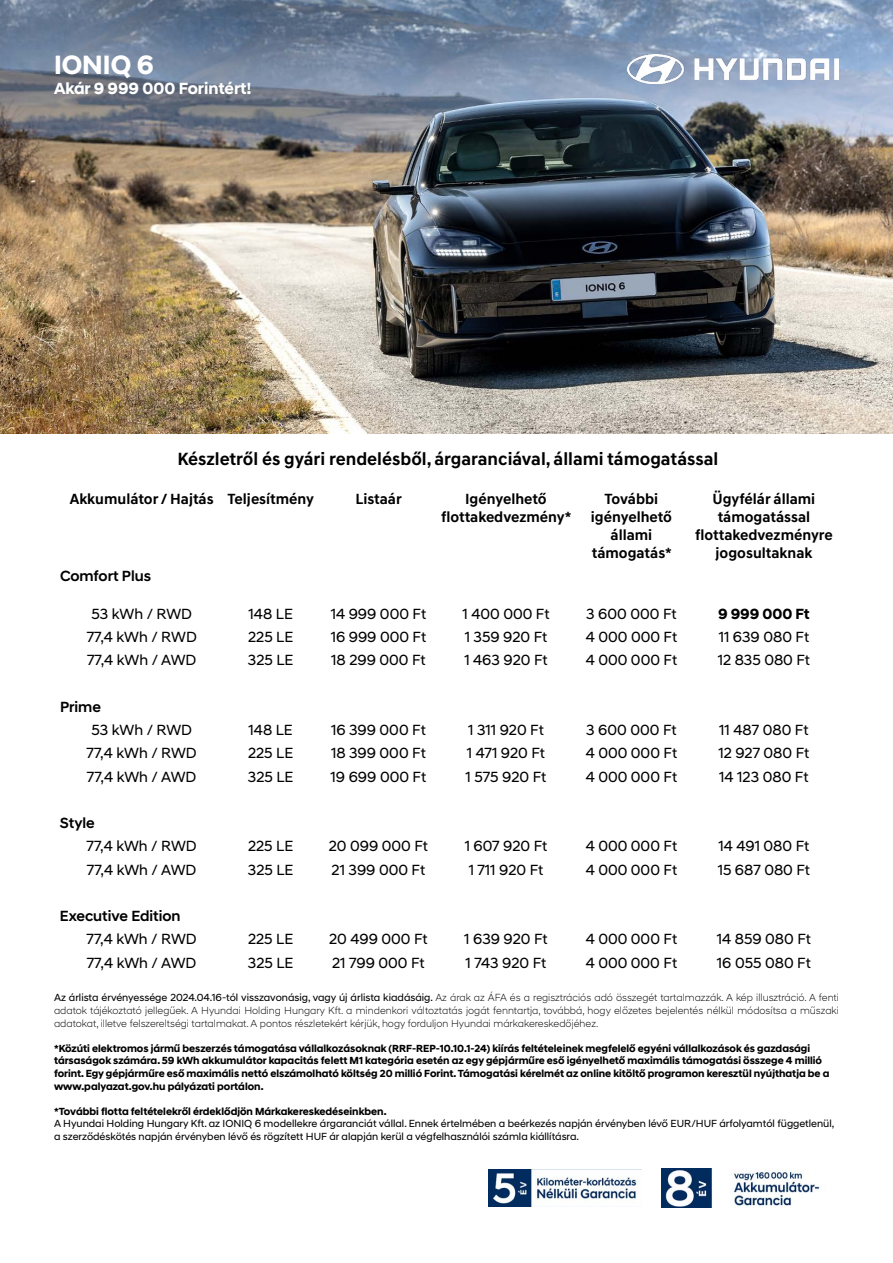
<style>
.page{position:relative;width:893px;height:1263px;background:#fff}
.page>*{position:absolute;margin:0;border:0;box-sizing:border-box;transform-origin:0 0}
.t1{font:700 27px "Hyundai Sans Head";color:#fff}
.t2{font:700 18px "Hyundai Sans Text";color:#000}
.t3{font:700 16.5px "Hyundai Sans Head";color:#fff}
.t4{font:15px "Hyundai Sans Head";color:#000}
.t5{font:700 15px/18px "Hyundai Sans Text";color:#000;text-align:center}
.t6{font:500 15px "Hyundai Sans Head";color:#000}
.t7{font:700 15px "Hyundai Sans Head";color:#000}
.t8{font:700 10.5px/12.6px "Hyundai Sans Head";color:#000}
.t9{font:300 10.5px/12.6px "Hyundai Sans Head";color:#000;text-align:justify}
.t10{font:10.5px/12.6px "Hyundai Sans Head";color:#000}
.s1{font-weight:400}
</style>
<div class="page">
<img style="left:0;top:0;width:893px;height:434px">
<img style="left:627px;top:54px;width:212px;height:29px">
<img style="left:661px;top:1168px;width:159px;height:40px">
<img style="left:488px;top:1169px;width:153px;height:37px">
<h1 class="t1" style="left:54px;top:49px;width:101px">IONIQ 6</h1>
<p class="t3" style="left:54px;top:79px;width:199px">Akár 9 999 000 Forintért!</p>
<p class="t2" style="left:178px;top:447px;width:542px">Készletről és gyári rendelésből, árgaranciával, állami támogatással</p>
<p class="t5" style="left:70px;top:489px;width:246px">Akkumulátor / Hajtás Teljesítmény</p>
<p class="t5" style="left:355px;top:489px;width:48px">Listaár</p>
<p class="t5" style="left:441px;top:489px;width:132px">Igényelhető flottakedvezmény*</p>
<p class="t5" style="left:591px;top:489px;width:83px">További igényelhető állami támogatás*</p>
<p class="t5" style="left:695px;top:489px;width:139px">Ügyfélár állami támogatással flottakedvezményre jogosultaknak</p>
<p class="t6" style="left:60px;top:567px;width:93px">Comfort Plus</p>
<p class="t4" style="left:91px;top:605px;width:102px">53 kWh / RWD</p>
<p class="t4" style="left:249px;top:605px;width:46px">148 LE</p>
<p class="t4" style="left:331px;top:605px;width:97px">14 999 000 Ft</p>
<p class="t4" style="left:462px;top:605px;width:89px">1 400 000 Ft</p>
<p class="t4" style="left:586px;top:605px;width:92px">3 600 000 Ft</p>
<p class="t7" style="left:718px;top:605px;width:93px">9 999 000 Ft</p>
<p class="t4" style="left:87px;top:628px;width:112px">77,4 kWh / RWD</p>
<p class="t4" style="left:248px;top:628px;width:47px">225 LE</p>
<p class="t4" style="left:331px;top:628px;width:97px">16 999 000 Ft</p>
<p class="t4" style="left:465px;top:628px;width:84px">1 359 920 Ft</p>
<p class="t4" style="left:586px;top:628px;width:93px">4 000 000 Ft</p>
<p class="t4" style="left:719px;top:628px;width:92px">11 639 080 Ft</p>
<p class="t4" style="left:87px;top:651px;width:111px">77,4 kWh / AWD</p>
<p class="t4" style="left:248px;top:651px;width:47px">325 LE</p>
<p class="t4" style="left:331px;top:651px;width:96px">18 299 000 Ft</p>
<p class="t4" style="left:464px;top:651px;width:85px">1 463 920 Ft</p>
<p class="t4" style="left:586px;top:651px;width:93px">4 000 000 Ft</p>
<p class="t4" style="left:718px;top:651px;width:94px">12 835 080 Ft</p>
<p class="t6" style="left:60px;top:698px;width:42px">Prime</p>
<p class="t4" style="left:91px;top:721px;width:102px">53 kWh / RWD</p>
<p class="t4" style="left:249px;top:721px;width:46px">148 LE</p>
<p class="t4" style="left:331px;top:721px;width:96px">16 399 000 Ft</p>
<p class="t4" style="left:468px;top:721px;width:77px">1 311 920 Ft</p>
<p class="t4" style="left:586px;top:721px;width:92px">3 600 000 Ft</p>
<p class="t4" style="left:719px;top:721px;width:91px">11 487 080 Ft</p>
<p class="t4" style="left:87px;top:744px;width:112px">77,4 kWh / RWD</p>
<p class="t4" style="left:248px;top:744px;width:47px">225 LE</p>
<p class="t4" style="left:331px;top:744px;width:96px">18 399 000 Ft</p>
<p class="t4" style="left:467px;top:744px;width:80px">1 471 920 Ft</p>
<p class="t4" style="left:586px;top:744px;width:93px">4 000 000 Ft</p>
<p class="t4" style="left:718px;top:744px;width:93px">12 927 080 Ft</p>
<p class="t4" style="left:87px;top:767px;width:111px">77,4 kWh / AWD</p>
<p class="t4" style="left:248px;top:767px;width:47px">325 LE</p>
<p class="t4" style="left:331px;top:767px;width:97px">19 699 000 Ft</p>
<p class="t4" style="left:466px;top:767px;width:82px">1 575 920 Ft</p>
<p class="t4" style="left:586px;top:767px;width:93px">4 000 000 Ft</p>
<p class="t4" style="left:719px;top:767px;width:91px">14 123 080 Ft</p>
<p class="t6" style="left:60px;top:814px;width:36px">Style</p>
<p class="t4" style="left:87px;top:837px;width:112px">77,4 kWh / RWD</p>
<p class="t4" style="left:248px;top:837px;width:47px">225 LE</p>
<p class="t4" style="left:329px;top:837px;width:101px">20 099 000 Ft</p>
<p class="t4" style="left:465px;top:837px;width:84px">1 607 920 Ft</p>
<p class="t4" style="left:586px;top:837px;width:93px">4 000 000 Ft</p>
<p class="t4" style="left:718px;top:837px;width:93px">14 491 080 Ft</p>
<p class="t4" style="left:87px;top:860px;width:111px">77,4 kWh / AWD</p>
<p class="t4" style="left:248px;top:860px;width:47px">325 LE</p>
<p class="t4" style="left:332px;top:860px;width:95px">21 399 000 Ft</p>
<p class="t4" style="left:469px;top:860px;width:76px">1 711 920 Ft</p>
<p class="t4" style="left:586px;top:860px;width:93px">4 000 000 Ft</p>
<p class="t4" style="left:718px;top:860px;width:94px">15 687 080 Ft</p>
<p class="t6" style="left:60px;top:907px;width:122px">Executive Edition</p>
<p class="t4" style="left:87px;top:930px;width:112px">77,4 kWh / RWD</p>
<p class="t4" style="left:248px;top:930px;width:47px">225 LE</p>
<p class="t4" style="left:329px;top:930px;width:100px">20 499 000 Ft</p>
<p class="t4" style="left:464px;top:930px;width:85px">1 639 920 Ft</p>
<p class="t4" style="left:586px;top:930px;width:93px">4 000 000 Ft</p>
<p class="t4" style="left:717px;top:930px;width:96px">14 859 080 Ft</p>
<p class="t4" style="left:87px;top:953px;width:111px">77,4 kWh / AWD</p>
<p class="t4" style="left:248px;top:953px;width:47px">325 LE</p>
<p class="t4" style="left:332px;top:953px;width:94px">21 799 000 Ft</p>
<p class="t4" style="left:466px;top:953px;width:82px">1 743 920 Ft</p>
<p class="t4" style="left:586px;top:953px;width:93px">4 000 000 Ft</p>
<p class="t4" style="left:717px;top:953px;width:95px">16 055 080 Ft</p>
<p class="t9" style="left:54px;top:991px;width:786px"><span class="s1">Az árlista érvényessége 2024.04.16-tól visszavonásig, vagy új árlista kiadásáig.</span> Az árak az ÁFA és a regisztrációs adó összegét tartalmazzák. A kép illusztráció. A fenti adatok tájékoztató jellegűek. A Hyundai Holding Hungary Kft. a mindenkori változtatás jogát fenntartja, továbbá, hogy előzetes bejelentés nélkül módosítsa a műszaki adatokat, illetve felszereltségi tartalmakat. A pontos részletekért kérjük, hogy forduljon Hyundai márkakereskedőjéhez.</p>
<p class="t8" style="left:54px;top:1042px;width:777px">*Közúti elektromos jármű beszerzés támogatása vállalkozásoknak (RRF-REP-10.10.1-24) kiírás feltételeinek megfelelő egyéni vállalkozások és gazdasági társaságok számára. 59 kWh akkumulátor kapacitás felett M1 kategória esetén az egy gépjárműre eső igényelhető maximális támogatási összege 4 millió forint. Egy gépjárműre eső maximális nettó elszámolható költség 20 millió Forint. Támogatási kérelmét az online kitöltő programon keresztül nyújthatja be a www.palyazat.gov.hu pályázati portálon.</p>
<p class="t8" style="left:54px;top:1105px;width:334px">*További flotta feltételekről érdeklődjön Márkakereskedéseinkben.</p>
<p class="t10" style="left:54px;top:1117px;width:782px">A Hyundai Holding Hungary Kft. az IONIQ 6 modellekre árgaranciát vállal. Ennek értelmében a beérkezés napján érvényben lévő EUR/HUF árfolyamtól függetlenül, a szerződéskötés napján érvényben lévő és rögzített HUF ár alapján kerül a végfelhasználói számla kiállításra.</p>
</div>
